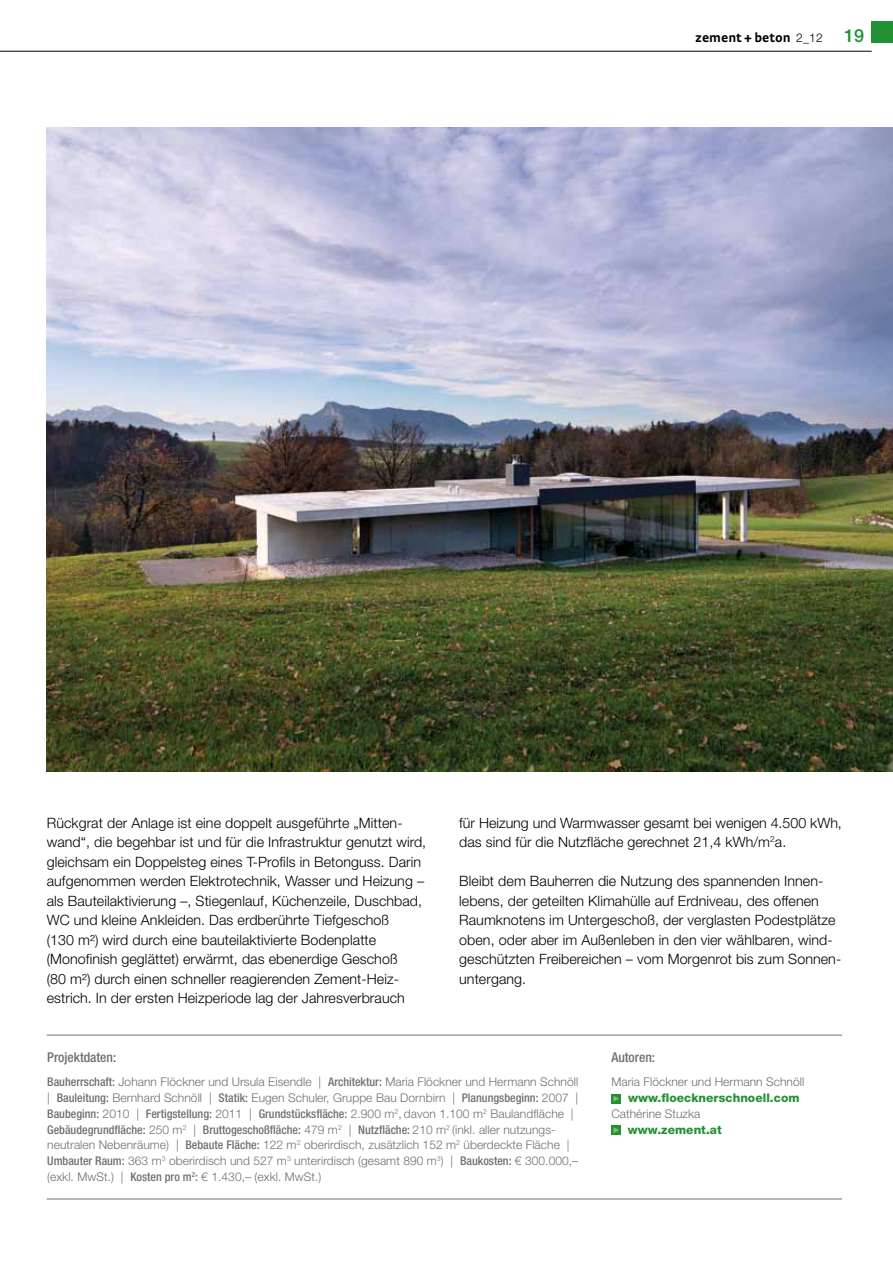
<style>
.page{position:relative;width:893px;height:1263px;background:#fff}
.page>*{position:absolute;margin:0;border:0;box-sizing:border-box;transform-origin:0 0}
.t1{font:300 14.25px/19.5px "Helvetica Neue LT";letter-spacing:.005em;color:#000}
.t2{font:500 condensed 13.5px "Helvetica Neue LT";color:#6f6f6e}
.t3{font:700 13.5px "Strada";color:#000}
.t4{font:300 12px/15.8px "Helvetica Neue LT";letter-spacing:.005em;color:#6f6f6e}
.t5{font:800 12px "Helvetica Neue LT";letter-spacing:.005em;color:#229133}
.s1{font-family:"Helvetica Neue LT";font-weight:300;font-size:12px}
.s2{font-family:"Helvetica Neue LT";font-weight:500;font-size:18px;color:#229133}
.s3{font-weight:500;font-stretch:condensed}
</style>
<div class="page">
<div style="left:872px;top:21px;width:21px;height:22px;background:#229133"></div>
<hr style="left:0;top:51px;width:872px;height:1px;background:#000">
<div style="left:611px;top:1094px;width:10px;height:9px;background:#229133"></div>
<svg style="left:613px;top:1096px;width:6px;height:5px"></svg>
<div style="left:611px;top:1125px;width:10px;height:10px;background:#229133"></div>
<svg style="left:613px;top:1127px;width:6px;height:6px"></svg>
<hr style="left:47px;top:1035px;width:795px;height:1px;background:#6f6f6e">
<hr style="left:47px;top:1199px;width:795px;height:1px;background:#6f6f6e">
<img style="left:47px;top:128px;width:846px;height:643px">
<p class="t3" style="left:695px;top:29px;width:170px">zement + beton <span class="s1">2_12</span> <span class="s2">19</span></p>
<p class="t1" style="left:47px;top:812px;width:381px">Rückgrat der Anlage ist eine doppelt ausgeführte „Mitten&shy;wand“, die begehbar ist und für die Infrastruktur genutzt wird, gleichsam ein Doppelsteg eines T-Profils in Betonguss. Darin aufgenommen werden Elektrotechnik, Wasser und Heizung – als Bauteilaktivierung –, Stiegenlauf, Küchenzeile, Duschbad, WC und kleine Ankleiden. Das erdberührte Tiefgeschoß<br>(130 m²) wird durch eine bauteilaktivierte Bodenplatte (Monofinish geglättet) erwärmt, das ebenerdige Geschoß<br>(80 m²) durch einen schneller reagierenden Zement-Heiz&shy;estrich. In der ersten Heizperiode lag der Jahresverbrauch</p>
<p class="t1" style="left:459px;top:812px;width:384px">für Heizung und Warmwasser gesamt bei wenigen 4.500 kWh, das sind für die Nutzfläche gerechnet 21,4 kWh/m<sup>2</sup>a.</p>
<p class="t1" style="left:459px;top:871px;width:383px">Bleibt dem Bauherren die Nutzung des spannenden Innen&shy;lebens, der geteilten Klimahülle auf Erdniveau, des offenen Raumknotens im Untergeschoß, der verglasten Podestplätze oben, oder aber im Außenleben in den vier wählbaren, wind&shy;geschützten Freibereichen – vom Morgenrot bis zum Sonnen&shy;untergang.</p>
<p class="t2" style="left:47px;top:1049px;width:70px">Projektdaten:</p>
<p class="t4" style="left:47px;top:1074px;width:533px"><span class="s3">Bauherrschaft:</span> Johann Flöckner und Ursula Eisendle | <span class="s3">Architektur:</span> Maria Flöckner und Hermann Schnöll | <span class="s3">Bauleitung:</span> Bernhard Schnöll | <span class="s3">Statik:</span> Eugen Schuler, Gruppe Bau Dornbirn | <span class="s3">Planungsbeginn:</span> 2007 | <span class="s3">Baubeginn:</span> 2010 | <span class="s3">Fertigstellung:</span> 2011 | <span class="s3">Grundstücksfläche:</span> 2.900 m<sup>2</sup>, davon 1.100 m<sup>2</sup> Baulandfläche | <span class="s3">Gebäudegrundfläche:</span> 250 m<sup>2</sup> | <span class="s3">Bruttogeschoßfläche:</span> 479 m<sup>2</sup> | <span class="s3">Nutzfläche:</span> 210 m<sup>2</sup> (inkl. aller nutzungs&shy;neutralen Nebenräume) | <span class="s3">Bebaute Fläche:</span> 122 m<sup>2</sup> oberirdisch, zusätzlich 152 m<sup>2</sup> überdeckte Fläche | <span class="s3">Umbauter Raum:</span> 363 m<sup>3</sup> oberirdisch und 527 m<sup>3</sup> unterirdisch (gesamt 890 m<sup>3</sup>) | <span class="s3">Baukosten:</span> € 300.000,– (exkl. MwSt.) | <span class="s3">Kosten pro m</span><sup>2</sup><span class="s3">:</span> € 1.430,– (exkl. MwSt.)</p>
<p class="t2" style="left:611px;top:1049px;width:45px">Autoren:</p>
<p class="t4" style="left:611px;top:1074px;width:194px">Maria Flöckner und Hermann Schnöll</p>
<p class="t5" style="left:628px;top:1090px;width:173px">www.floecknerschnoell.com</p>
<p class="t4" style="left:611px;top:1105px;width:91px">Cathérine Stuzka</p>
<p class="t5" style="left:628px;top:1122px;width:95px">www.zement.at</p>
</div>
